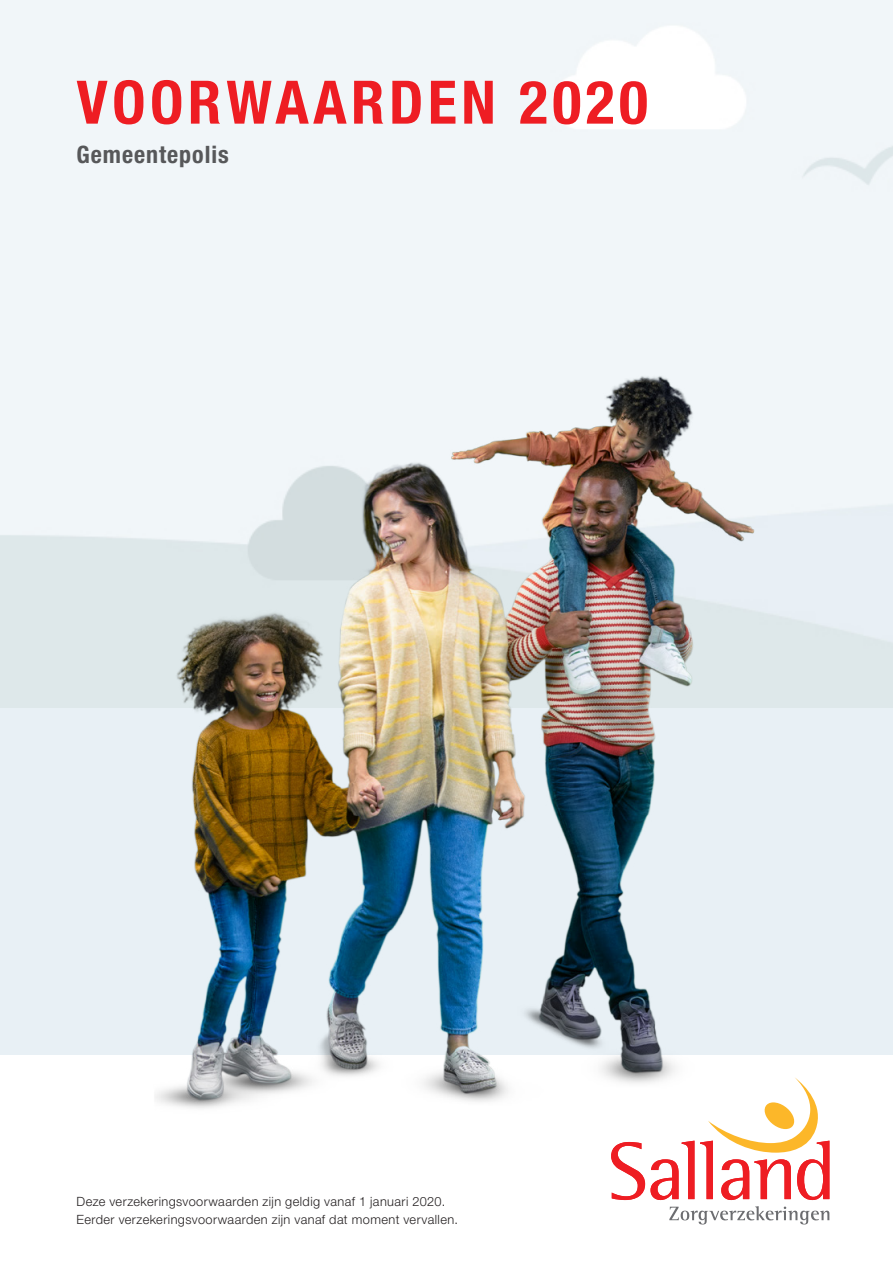
<style>
.page{position:relative;width:893px;height:1263px;background:#fff}
.page>*{position:absolute;margin:0;border:0;box-sizing:border-box;transform-origin:0 0}
.t1{font:700 condensed 60px "Helvetica Neue LT Std";letter-spacing:.075em;color:#ee1d23}
.t2{font:700 condensed 24px "Helvetica Neue LT Std";letter-spacing:.04em;color:#57585a}
.Body_genummerd_inspr{font:300 12.75px "Helvetica Neue LT Std";letter-spacing:.035em;color:#231f20}
</style>
<div class="page">
<svg style="left:611px;top:1142px;width:218px;height:58px"></svg>
<svg style="left:669px;top:1206px;width:160px;height:18px"></svg>
<img style="left:18px;top:334px;width:875px;height:808px">
<p class="t1" style="left:77px;top:66px;width:573px">VOORWAARDEN 2020</p>
<p class="t2" style="left:77px;top:140px;width:154px">Gemeentepolis</p>
<p class="Body_genummerd_inspr" style="left:77px;top:1194px;width:370px">Deze verzekeringsvoorwaarden zijn geldig vanaf 1 januari 2020.</p>
<p class="Body_genummerd_inspr" style="left:77px;top:1212px;width:383px">Eerder verzekeringsvoorwaarden zijn vanaf dat moment vervallen.</p>
</div>
